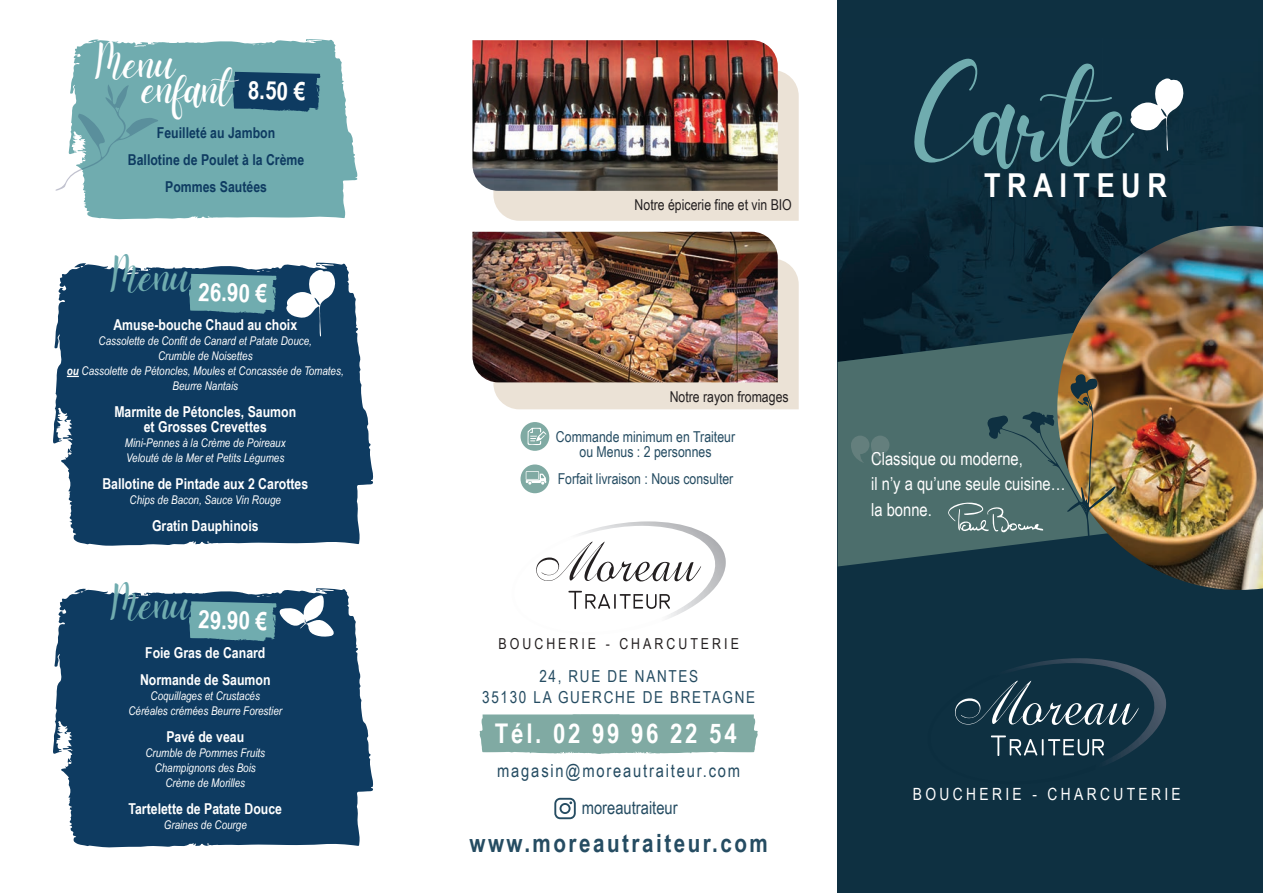
<style>
.page{position:relative;width:1263px;height:893px;background:#fff}
.page>*{position:absolute;margin:0;border:0;box-sizing:border-box;transform-origin:0 0}
.t1{font:129.45px "Daydream";color:#70acaf}
.t2{font:49.8px "Daydream";color:#fff}
.t3{font:49.8px "Daydream";color:#70acaf}
.t4{font:700 33px "Arial Narrow";letter-spacing:.2em;color:#fff}
.t5{font:700 27.15px "Arial Narrow";letter-spacing:.1em;color:#fff}
.t6{font:700 25.2px "Arial Narrow";letter-spacing:.1em;color:#254c62}
.t7{font:700 25.2px "Arial Narrow";color:#fff}
.t8{font:18px/25.5px "Arial Narrow";color:#fff}
.t9{font:18px "Arial Narrow";letter-spacing:.1em;color:#254c62}
.t10{font:18px "Arial Narrow";color:#254c62}
.t11{font:16.8px "Arial Narrow";letter-spacing:.2em;color:#fff}
.t12{font:16.5px/21px "Arial Narrow";letter-spacing:.1em;color:#254c62;text-align:center}
.t13{font:15.15px "Arial Narrow";letter-spacing:.2em;color:#231f20}
.t14{font:700 15px/27px "Arial Narrow";color:#fff;text-align:center}
.t15{font:15px/15px "Arial Narrow";color:#254c62;text-align:center}
.t16{font:700 15px/27px "Arial Narrow";color:#0e3b61;text-align:center}
.t17{font:15px "Arial Narrow";color:#231f20}
.t18{font:italic 12px/15px "Arial Narrow";color:#fff;text-align:center}
.s1{font-weight:700}
</style>
<div class="page">
<div style="left:838px;top:0;width:425px;height:893px;background:#0e3041"></div>
<div style="left:493px;top:71px;width:306px;height:150px;background:#ebe2d6"></div>
<div style="left:493px;top:259px;width:306px;height:150px;background:#ebe2d6"></div>
<svg style="left:53px;top:588px;width:321px;height:260px;background:#275072"></svg>
<svg style="left:53px;top:262px;width:321px;height:284px;background:#275072"></svg>
<svg style="left:71px;top:39px;width:287px;height:180px;background:#7eb4b7"></svg>
<img style="left:955px;top:658px;width:211px;height:106px">
<img style="left:536px;top:521px;width:190px;height:98px">
<svg style="left:285px;top:270px;width:51px;height:67px"></svg>
<svg style="left:55px;top:84px;width:103px;height:107px"></svg>
<svg style="left:479px;top:714px;width:279px;height:40px;background:#87afa8"></svg>
<img style="left:472px;top:40px;width:306px;height:151px">
<img style="left:472px;top:232px;width:306px;height:150px">
<div style="left:520px;top:464px;width:29px;height:29px;background:#80aaa3;border-radius:50%"></div>
<svg style="left:526px;top:471px;width:20px;height:14px"></svg>
<svg style="left:520px;top:422px;width:29px;height:29px"></svg>
<svg style="left:528px;top:428px;width:18px;height:17px"></svg>
<svg style="left:554px;top:798px;width:22px;height:21px"></svg>
<svg style="left:67px;top:376px;width:12px;height:1px"></svg>
<svg style="left:189px;top:274px;width:88px;height:40px;background:#649fa6"></svg>
<svg style="left:233px;top:72px;width:88px;height:40px;background:#194769"></svg>
<svg style="left:189px;top:595px;width:146px;height:47px;background:#5d8a9b"></svg>
<img style="left:838px;top:165px;width:265px;height:145px">
<img style="left:1103px;top:136px;width:143px;height:90px">
<svg style="left:838px;top:310px;width:219px;height:256px;fill:#4c6e6c"></svg>
<svg style="left:1129px;top:78px;width:55px;height:73px"></svg>
<img style="left:1057px;top:226px;width:206px;height:364px">
<svg style="left:948px;top:374px;width:167px;height:212px"></svg>
<svg style="left:851px;top:436px;width:38px;height:27px"></svg>
<h2 class="t2" style="left:95px;top:39px;width:82px">Menu</h2>
<h2 class="t2" style="left:142px;top:65px;width:91px">enfant</h2>
<h3 class="t7" style="left:248px;top:81px;width:59px;rotate:1deg">8.50 €</h3>
<p class="t16" style="left:128px;top:121px;width:178px">Feuilleté au Jambon<br>Ballotine de Poulet à la Crème<br>Pommes Sautées</p>
<h2 class="t3" style="left:111px;top:253px;width:82px">Menu</h2>
<h3 class="t7" style="left:199px;top:283px;width:70px;rotate:1deg">26.90 €</h3>
<p class="t14" style="left:113px;top:313px;width:185px">Amuse-bouche Chaud au choix</p>
<p class="t18" style="left:67px;top:334px;width:278px">Cassolette de Confit de Canard et Patate Douce,<br>Crumble de Noisettes<br><span class="s1">ou</span> Cassolette de Pétoncles, Moules et Concassée de Tomates, Beurre Nantais</p>
<p class="t14" style="left:114px;top:406px;width:183px;line-height:15px">Marmite de Pétoncles, Saumon et Grosses Crevettes</p>
<p class="t18" style="left:125px;top:436px;width:162px;text-align:left">Mini-Pennes à la Crème de Poireaux<br>Velouté de la Mer et Petits Légumes</p>
<p class="t14" style="left:102px;top:472px;width:207px">Ballotine de Pintade aux 2 Carottes</p>
<p class="t18" style="left:130px;top:493px;width:153px">Chips de Bacon, Sauce Vin Rouge</p>
<p class="t14" style="left:152px;top:514px;width:108px">Gratin Dauphinois</p>
<h2 class="t3" style="left:111px;top:580px;width:82px">Menu</h2>
<h3 class="t7" style="left:199px;top:610px;width:70px;rotate:1deg">29.90 €</h3>
<p class="t14" style="left:140px;top:640px;width:132px">Foie Gras de Canard<br>Normande de Saumon</p>
<p class="t18" style="left:128px;top:689px;width:155px">Coquillages et Crustacés<br>Céréales crémées Beurre Forestier</p>
<p class="t14" style="left:166px;top:724px;width:79px">Pavé de veau</p>
<p class="t18" style="left:145px;top:746px;width:121px">Crumble de Pommes Fruits<br>Champignons des Bois<br>Crème de Morilles</p>
<p class="t14" style="left:129px;top:796px;width:155px">Tartelette de Patate Douce</p>
<p class="t18" style="left:164px;top:818px;width:85px">Graines de Courge</p>
<p class="t17" style="left:635px;top:199px;width:159px">Notre épicerie fine et vin BIO</p>
<p class="t17" style="left:670px;top:391px;width:120px">Notre rayon fromages</p>
<p class="t15" style="left:556px;top:431px;width:181px">Commande minimum en Traiteur ou Menus : 2 personnes</p>
<p class="t15" style="left:558px;top:473px;width:177px">Forfait livraison : Nous consulter</p>
<p class="t13" style="left:498px;top:638px;width:242px">BOUCHERIE - CHARCUTERIE</p>
<h3 class="t12" style="left:482px;top:667px;width:274px">24, RUE DE NANTES<br>35130 LA GUERCHE DE BRETAGNE</h3>
<h3 class="t5" style="left:495px;top:723px;width:243px">Tél. 02 99 96 22 54</h3>
<h3 class="t9" style="left:497px;top:764px;width:244px">magasin@moreautraiteur.com</h3>
<h3 class="t10" style="left:582px;top:801px;width:97px">moreautraiteur</h3>
<h3 class="t6" style="left:469px;top:834px;width:300px">www.moreautraiteur.com</h3>
<h1 class="t1" style="left:914px;top:58px;width:219px">Carte</h1>
<h3 class="t4" style="left:984px;top:173px;width:184px">TRAITEUR</h3>
<h3 class="t8" style="left:871px;top:447px;width:196px">Classique ou moderne,<br>il n’y a qu’une seule cuisine… la bonne.</h3>
<h3 class="t11" style="left:913px;top:788px;width:269px">BOUCHERIE - CHARCUTERIE</h3>
</div>
